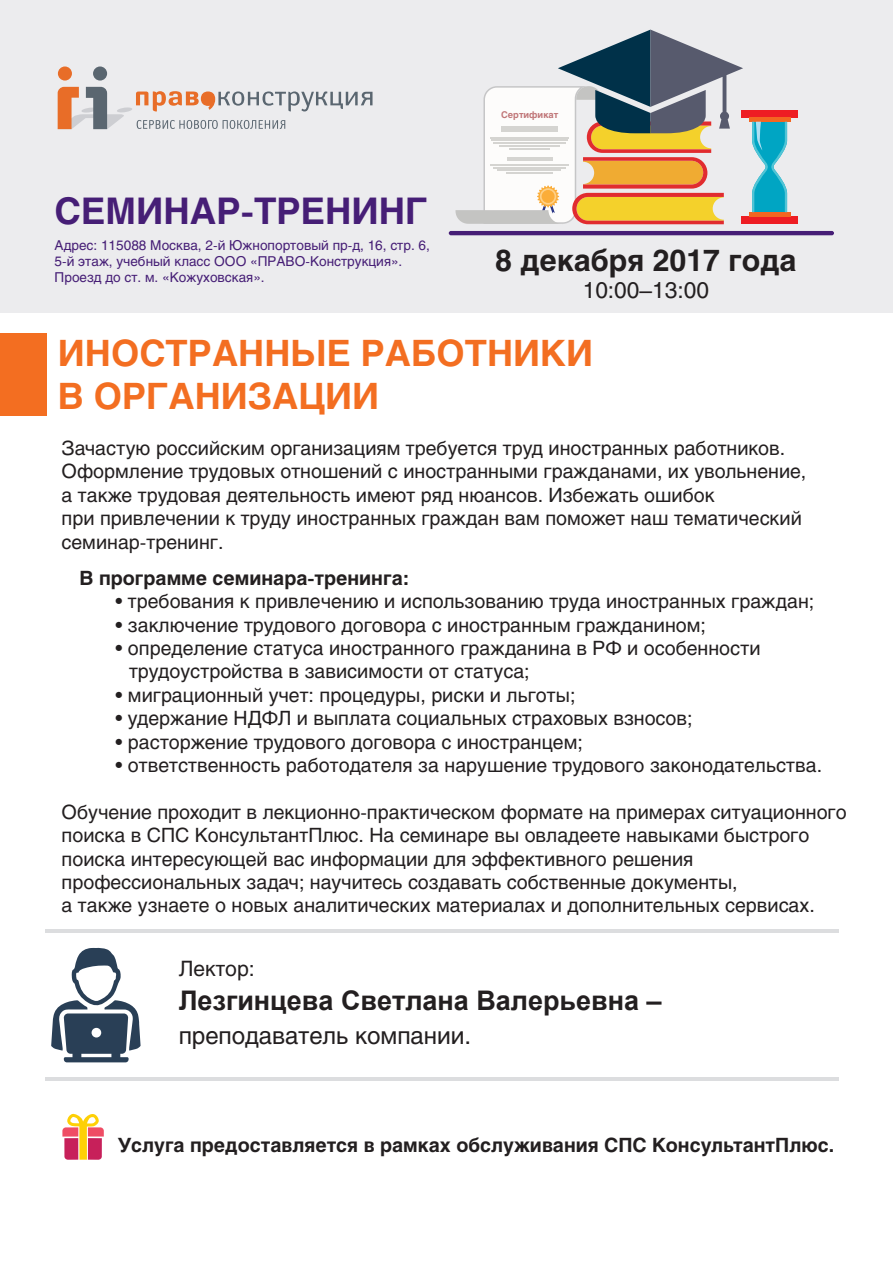
<style>
.page{position:relative;width:893px;height:1263px;background:#fff}
.page>*{position:absolute;margin:0;border:0;box-sizing:border-box;transform-origin:0 0}
.t1{font:700 36.45px "Helios";color:#461e76}
.t2{font:700 36px/43.2px "Helios";color:#f36e21}
.t3{font:700 30px "Helios";color:#231f20}
.t4{font:700 27px "Arial";color:#231f20}
.t5{font:24px "Helios";letter-spacing:-.005em;color:#231f20}
.t6{font:22.5px "Helios";color:#231f20}
.t7{font:21px "Helios";color:#231f20}
.t8{font:19.5px/23.4px "Helios";color:#231f20}
.t9{font:700 19.5px "Helios";color:#231f20}
.t10{font:13.5px/16.2px "Helios";color:#461e76}
.t11{font:700 9.3px "Helios";color:#c07678}
.s1{font-family:"Helios"}
</style>
<div class="page">
<div style="left:0;top:0;width:893px;height:312px;background:#ececee"></div>
<svg style="left:58px;top:87px;width:315px;height:42px"></svg>
<div style="left:93px;top:66px;width:14px;height:15px;background:#5a6670;border-radius:50%"></div>
<div style="left:58px;top:66px;width:14px;height:15px;background:#e86d28;border-radius:50%"></div>
<hr style="left:449px;top:231px;width:385px;height:4px;background:#461e76;border-radius:2px">
<div style="left:0;top:333px;width:46px;height:83px;background:#f36e21"></div>
<svg style="left:455px;top:30px;width:288px;height:194px"></svg>
<div style="left:741px;top:216px;width:57px;height:7px;background:#ee1d23"></div>
<hr style="left:749px;top:212px;width:41px;height:4px;background:#f36621">
<div style="left:741px;top:111px;width:57px;height:7px;background:#ee1d23"></div>
<hr style="left:749px;top:118px;width:41px;height:4px;background:#f36621">
<svg style="left:752px;top:122px;width:35px;height:90px"></svg>
<hr style="left:45px;top:929px;width:794px;height:4px;background:#dcdddf">
<hr style="left:45px;top:1077px;width:794px;height:4px;background:#dcdddf">
<svg style="left:51px;top:948px;width:90px;height:114px"></svg>
<svg style="left:62px;top:1113px;width:42px;height:47px"></svg>
<h1 class="t1" style="left:55px;top:190px;width:374px">СЕМИНАР-ТРЕНИНГ</h1>
<p class="t10" style="left:55px;top:237px;width:377px">Адрес: 115088 Москва, 2-й Южнопортовый пр-д, 16, стр. 6,<br>5-й этаж, учебный класс ООО «ПРАВО-Конструкция».<br>Проезд до ст. м. «Кожуховская».</p>
<p class="t11" style="left:501px;top:109px;width:59px">Сертификат</p>
<h3 class="t3" style="left:495px;top:242px;width:303px">8 декабря 2017 года</h3>
<p class="t6" style="left:583px;top:276px;width:128px">10:00–13:00</p>
<h2 class="t2" style="left:58px;top:331px;width:537px">ИНОСТРАННЫЕ РАБОТНИКИ<br>В ОРГАНИЗАЦИИ</h2>
<p class="t8" style="left:62px;top:436px;width:746px">Зачастую российским организациям требуется труд иностранных работников.<br>Оформление трудовых отношений с иностранными гражданами, их увольнение, а также трудовая деятельность имеют ряд нюансов. Избежать ошибок<br>при привлечении к труду иностранных граждан вам поможет наш тематический семинар-тренинг.</p>
<p class="t9" style="left:80px;top:566px;width:331px">В программе семинара-тренинга:</p>
<p class="t8" style="left:116px;top:589px;width:700px">• требования к привлечению и использованию труда иностранных граждан;</p>
<p class="t8" style="left:116px;top:613px;width:592px">• заключение трудового договора с иностранным гражданином;</p>
<p class="t8" style="left:129px;top:636px;width:633px;text-indent:-13px">• определение статуса иностранного гражданина в РФ и особенности трудоустройства в зависимости от статуса;</p>
<p class="t8" style="left:116px;top:683px;width:461px">• миграционный учет: процедуры, риски и льготы;</p>
<p class="t8" style="left:116px;top:706px;width:579px">• удержание НДФЛ и выплата социальных страховых взносов;</p>
<p class="t8" style="left:116px;top:730px;width:469px">• расторжение трудового договора с иностранцем;</p>
<p class="t8" style="left:116px;top:753px;width:708px">• ответственность работодателя за нарушение трудового законодательства.</p>
<p class="t8" style="left:62px;top:800px;width:787px">Обучение проходит в лекционно-практическом формате на примерах ситуационного поиска в СПС КонсультантПлюс. На семинаре вы овладеете навыками быстрого поиска интересующей вас информации для эффективного решения профессиональных задач; научитесь создавать собственные документы,<br>а также узнаете о новых аналитических материалах и дополнительных сервисах.</p>
<p class="t7" style="left:179px;top:956px;width:78px">Лектор:</p>
<h3 class="t4" style="left:179px;top:982px;width:485px">Лезгинцева Светлана Валерьевна <span class="s1">–</span></h3>
<p class="t5" style="left:179px;top:1021px;width:294px">преподаватель компании.</p>
<p class="t9" style="left:118px;top:1133px;width:718px">Услуга предоставляется в рамках обслуживания СПС КонсультантПлюс.</p>
</div>
